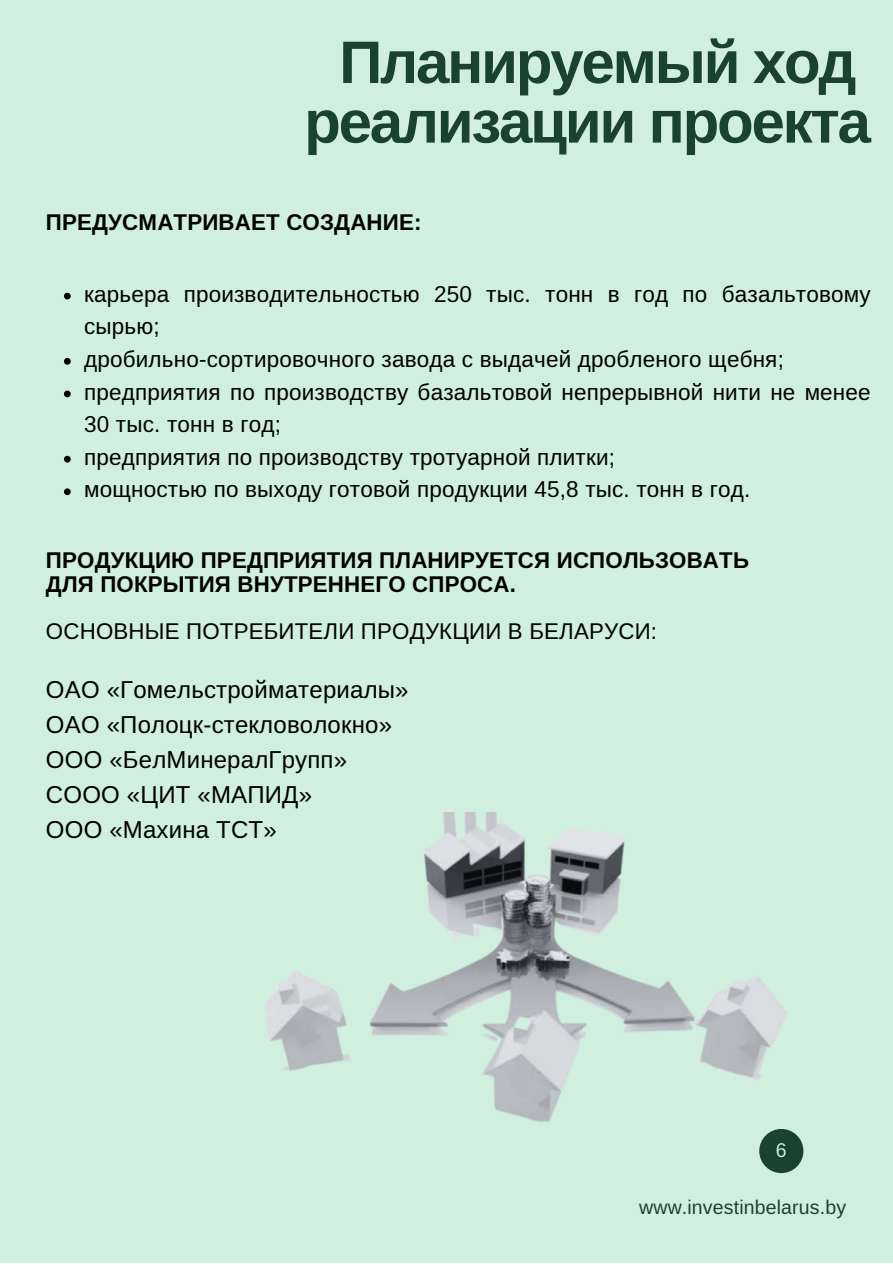
<style>
.page{position:relative;width:893px;height:1264px;background:#fff}
.page>*{position:absolute;margin:0;border:0;box-sizing:border-box;transform-origin:0 0}
.t1{font:700 60px "Libra Sans";letter-spacing:-.035em;color:#194232}
.t2{font:24px "Libra Sans";letter-spacing:.01em;color:#000}
.t3{font:22.5px/32.5px "Libra Sans";letter-spacing:.01em;color:#000}
.t4{font:700 22.35px/23.5px "Libra Sans";letter-spacing:.01em;color:#000}
.t5{font:22.35px "Libra Sans";letter-spacing:.01em;color:#000}
.t6{font:19.5px "Libra Sans";letter-spacing:.01em;color:#194232}
.t7{font:19.5px "Libra Sans";color:#d0efdf}
</style>
<div class="page">
<div style="left:0;top:0;width:892px;height:1262px;background:#d0efdf"></div>
<div style="left:759px;top:1128px;width:44px;height:45px;background:#194232;border-radius:50%"></div>
<img style="left:265px;top:812px;width:522px;height:317px">
<svg style="left:64px;top:293px;width:7px;height:6px"></svg>
<svg style="left:64px;top:358px;width:7px;height:7px"></svg>
<svg style="left:64px;top:390px;width:7px;height:7px"></svg>
<svg style="left:64px;top:456px;width:7px;height:6px"></svg>
<svg style="left:64px;top:488px;width:7px;height:7px"></svg>
<p class="t1" style="left:339px;top:29px;width:518px">Планируемый ход</p>
<p class="t1" style="left:304px;top:88px;width:568px">реализации проекта</p>
<p class="t4" style="left:46px;top:210px;width:377px">ПРЕДУСМАТРИВАЕТ СОЗДАНИЕ:</p>
<p class="t3" style="left:84px;top:278px;width:788px">карьера производительностью 250 тыс. тонн в год по базальтовому сырью;</p>
<p class="t3" style="left:84px;top:343px;width:701px">дробильно-сортировочного завода с выдачей дробленого щебня;</p>
<p class="t3" style="left:84px;top:375px;width:788px">предприятия по производству базальтовой непрерывной нити не менее<br>30 тыс. тонн в год;</p>
<p class="t3" style="left:84px;top:441px;width:532px">предприятия по производству тротуарной плитки;</p>
<p class="t3" style="left:84px;top:473px;width:667px">мощностью по выходу готовой продукции 45,8 тыс. тонн в год.</p>
<p class="t4" style="left:46px;top:549px;width:704px">ПРОДУКЦИЮ ПРЕДПРИЯТИЯ ПЛАНИРУЕТСЯ ИСПОЛЬЗОВАТЬ<br>ДЛЯ ПОКРЫТИЯ ВНУТРЕННЕГО СПРОСА.</p>
<p class="t5" style="left:46px;top:619px;width:612px">ОСНОВНЫЕ ПОТРЕБИТЕЛИ ПРОДУКЦИИ В БЕЛАРУСИ:</p>
<p class="t2" style="left:46px;top:676px;width:364px">ОАО «Гомельстройматериалы»</p>
<p class="t2" style="left:46px;top:711px;width:347px">ОАО «Полоцк-стекловолокно»</p>
<p class="t2" style="left:46px;top:746px;width:303px">ООО «БелМинералГрупп»</p>
<p class="t2" style="left:46px;top:781px;width:267px">СООО «ЦИТ «МАПИД»</p>
<p class="t2" style="left:46px;top:816px;width:232px">ООО «Махина ТСТ»</p>
<p class="t7" style="left:775px;top:1139px;width:12px">6</p>
<p class="t6" style="left:639px;top:1196px;width:208px">www.investinbelarus.by</p>
</div>
